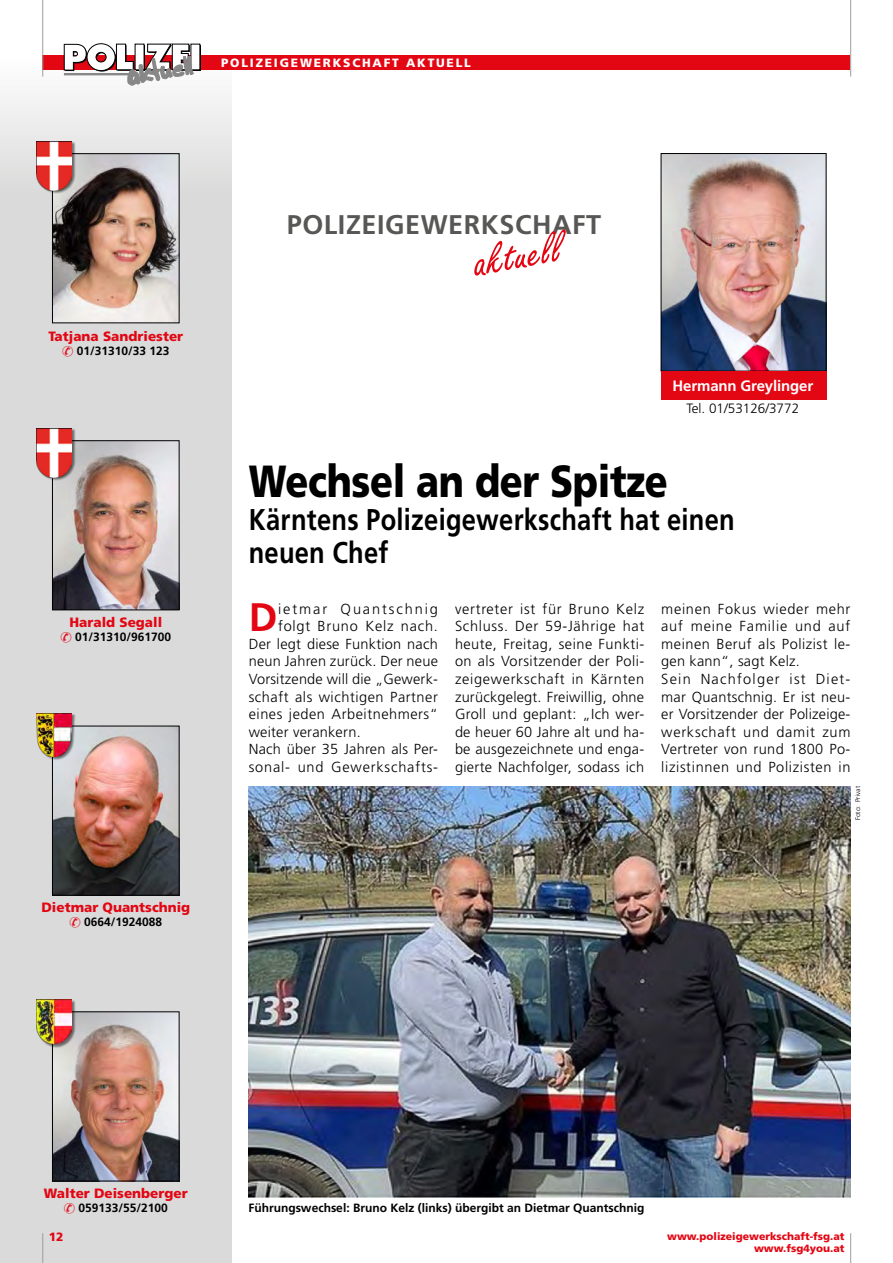
<style>
.page{position:relative;width:893px;height:1263px;background:#fff}
.page>*{position:absolute;margin:0;border:0;box-sizing:border-box;transform-origin:0 0}
.t1{font:45.75px "Freeport";color:#e30613}
.t2{font:900 45px "Frutiger";letter-spacing:-.01em;color:#000;scale:.84 1}
.t3{font:700 39.75px "Frutiger";color:#e30613}
.t4{font:700 30px/33px "Frutiger";letter-spacing:.01em;color:#000;scale:.85 1}
.t5{font:700 27px "Frutiger";letter-spacing:.02em;color:#575756}
.t6{font:700 15px "Frutiger";letter-spacing:-.01em;color:#fff}
.t7{font:300 14.55px/17.5px "Frutiger";letter-spacing:.035em;color:#000;text-align:justify}
.t8{font:300 14.55px "Frutiger";letter-spacing:.015em;color:#000}
.t9{font:300 14.55px "Frutiger";letter-spacing:.055em;color:#000}
.t10{font:300 14.55px "Frutiger";letter-spacing:.13em;color:#000}
.t11{font:900 13.5px "Frutiger";color:#e30613}
.t12{font:300 13.5px "Frutiger";color:#000}
.t13{font:700 12px "Frutiger";color:#000}
.t14{font:900 12px "Frutiger";letter-spacing:.15em;color:#fff}
.t15{font:900 12px "Frutiger";color:#e30613}
.t16{font:900 10.5px/12px "Frutiger";color:#e30613;text-align:right}
.t17{font:300 6.75px "Frutiger";color:#000}
</style>
<div class="page">
<hr style="left:850px;top:1233px;width:1px;height:30px;background:#9d9d9c">
<div style="left:0;top:55px;width:232px;height:140px;background:linear-gradient(to bottom,#fff,#dbdada)"></div>
<div style="left:0;top:195px;width:232px;height:1068px;background:#dadada"></div>
<img style="left:54px;top:155px;width:123px;height:166px">
<div style="left:52px;top:153px;width:127px;height:170px;border:1px solid #000"></div>
<img style="left:54px;top:1013px;width:123px;height:166px">
<div style="left:52px;top:1011px;width:127px;height:170px;border:1px solid #000"></div>
<img style="left:54px;top:728px;width:123px;height:165px">
<div style="left:52px;top:726px;width:127px;height:169px;border:1px solid #000"></div>
<img style="left:54px;top:442px;width:123px;height:166px">
<div style="left:52px;top:440px;width:127px;height:170px;border:1px solid #000"></div>
<div style="left:37px;top:141px;width:39px;height:53px;background:#000;opacity:.5"></div>
<img style="left:36px;top:141px;width:36px;height:49px">
<div style="left:37px;top:1000px;width:39px;height:48px;background:#000;opacity:.5"></div>
<img style="left:36px;top:999px;width:36px;height:45px">
<div style="left:37px;top:714px;width:39px;height:47px;background:#000;opacity:.5"></div>
<img style="left:36px;top:713px;width:36px;height:44px">
<div style="left:37px;top:428px;width:39px;height:53px;background:#000;opacity:.5"></div>
<img style="left:36px;top:428px;width:36px;height:49px">
<img style="left:663px;top:155px;width:161px;height:215px">
<div style="left:661px;top:153px;width:165px;height:219px;border:1px solid #000"></div>
<div style="left:661px;top:371px;width:165px;height:29px;background:#e30613"></div>
<div style="left:43px;top:55px;width:807px;height:15px;background:#e30613"></div>
<hr style="left:42px;top:0;width:1px;height:77px;background:#9d9d9c">
<hr style="left:850px;top:0;width:1px;height:77px;background:#9d9d9c">
<div style="left:192px;top:45px;width:9px;height:26px;background:#000"></div>
<div style="left:191px;top:44px;width:9px;height:26px;background:#fff"></div>
<svg style="left:64px;top:43px;width:129px;height:42px"></svg>
<hr style="left:42px;top:1233px;width:1px;height:30px;background:#9d9d9c">
<img style="left:249px;top:787px;width:602px;height:410px">
<p class="t14" style="left:221px;top:56px;width:251px">POLIZEIGEWERKSCHAFT AKTUELL</p>
<p class="t11" style="left:48px;top:328px;width:136px">Tatjana Sandriester</p>
<p class="t13" style="left:77px;top:344px;width:94px">01/31310/33 123</p>
<p class="t11" style="left:70px;top:614px;width:94px">Harald Segall</p>
<p class="t13" style="left:75px;top:630px;width:98px">01/31310/961700</p>
<p class="t11" style="left:41px;top:899px;width:150px">Dietmar Quantschnig</p>
<p class="t13" style="left:84px;top:915px;width:80px">0664/1924088</p>
<h3 class="t5" style="left:287px;top:209px;width:316px">POLIZEIGEWERKSCHAFT</h3>
<h1 class="t1" style="left:468px;top:235px;width:90px;rotate:-10deg">aktuell</h1>
<p class="t6" style="left:673px;top:376px;width:142px">Hermann Greylinger</p>
<p class="t12" style="left:687px;top:401px;width:114px">Tel. 01/53126/3772</p>
<h2 class="t2" style="left:249px;top:454px;width:501px">Wechsel an der Spitze</h2>
<h3 class="t4" style="left:249px;top:503px;width:573px">Kärntens Polizeigewerkschaft hat einen neuen Chef</h3>
<h3 class="t3" style="left:249px;top:594px;width:30px">D</h3>
<p class="t10" style="left:278px;top:600px;width:162px">ietmar Quantschnig</p>
<p class="t9" style="left:278px;top:618px;width:161px">folgt Bruno Kelz nach.</p>
<p class="t8" style="left:249px;top:636px;width:191px">Der legt diese Funktion nach</p>
<p class="t8" style="left:249px;top:653px;width:191px">neun Jahren zurück. Der neue</p>
<p class="t8" style="left:249px;top:671px;width:191px">Vorsitzende will die „Gewerk-</p>
<p class="t7" style="left:249px;top:688px;width:191px">schaft als wichtigen Partner</p>
<p class="t7" style="left:249px;top:706px;width:191px">eines jeden Arbeitnehmers“</p>
<p class="t8" style="left:249px;top:723px;width:114px">weiter verankern.</p>
<p class="t8" style="left:249px;top:741px;width:191px">Nach über 35 Jahren als Per-</p>
<p class="t9" style="left:249px;top:759px;width:191px">sonal- und Gewerkschafts-</p>
<p class="t7" style="left:455px;top:600px;width:191px">vertreter ist für Bruno Kelz Schluss. Der 59-Jährige hat heute, Freitag, seine Funkti&shy;on als Vorsitzender der Poli&shy;zeigewerkschaft in Kärnten zurückgelegt. Freiwillig, ohne Groll und geplant: „Ich wer&shy;de heuer 60 Jahre alt und ha&shy;be ausgezeichnete und enga&shy;gierte Nachfolger, sodass ich</p>
<p class="t7" style="left:661px;top:600px;width:191px;text-align:left">meinen Fokus wieder mehr auf meine Familie und auf meinen Beruf als Polizist le&shy;gen kann“, sagt Kelz.<br>Sein Nachfolger ist Diet&shy;mar Quantschnig. Er ist neu&shy;er Vorsitzender der Polizeige&shy;werkschaft und damit zum<br>Vertreter von rund 1800 Po&shy;lizistinnen und Polizisten in</p>
<p class="t17" style="left:854px;top:820px;width:36px;rotate:-90deg">Foto: Privat</p>
<p class="t11" style="left:44px;top:1185px;width:145px">Walter Deisenberger</p>
<p class="t13" style="left:78px;top:1201px;width:91px">059133/55/2100</p>
<p class="t15" style="left:49px;top:1230px;width:16px">12</p>
<p class="t13" style="left:248px;top:1201px;width:398px">Führungswechsel: Bruno Kelz (links) übergibt an Dietmar Quantschnig</p>
<p class="t16" style="left:667px;top:1230px;width:179px">www.polizeigewerkschaft-fsg.at www.fsg4you.at</p>
</div>
